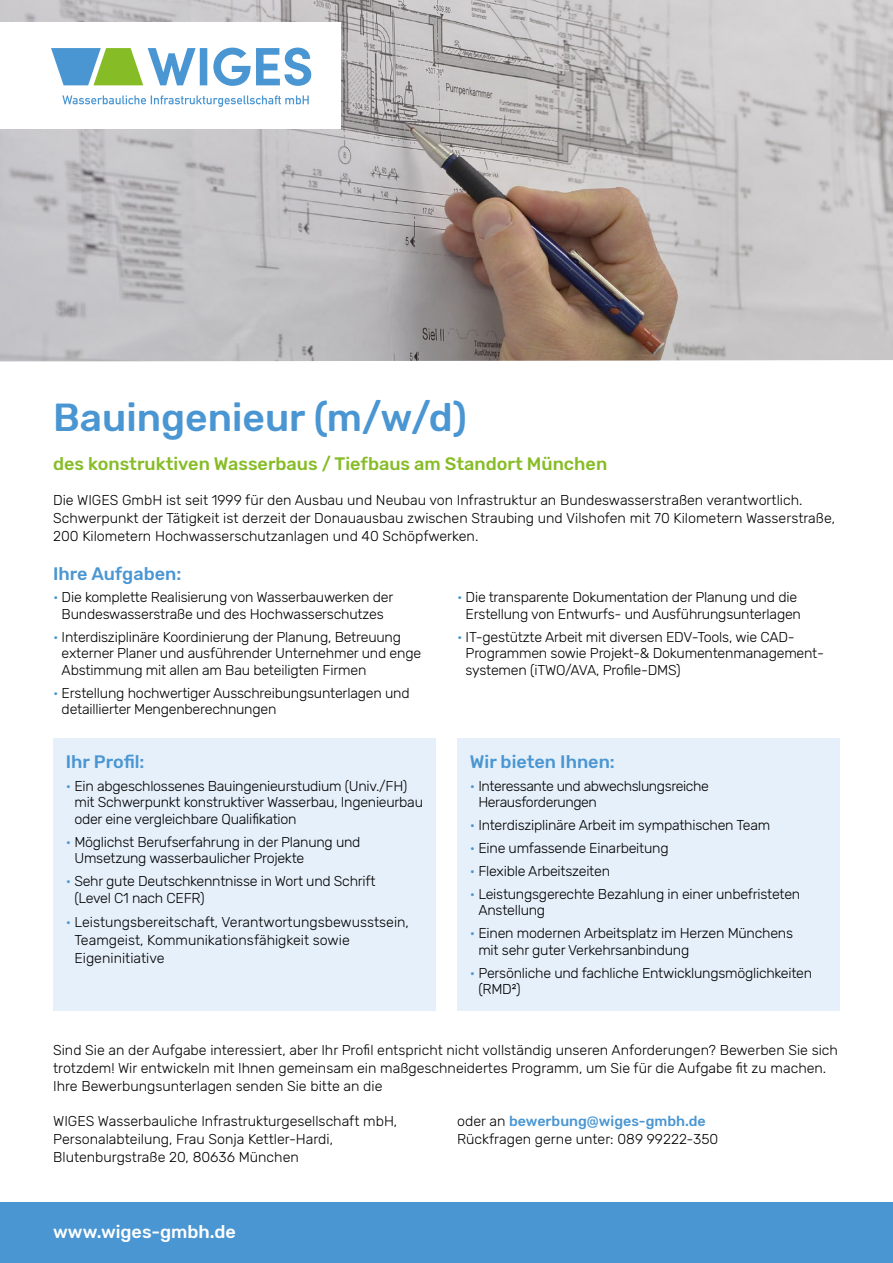
<style>
.page{position:relative;width:893px;height:1263px;background:#fff}
.page>*{position:absolute;margin:0;border:0;box-sizing:border-box;transform-origin:0 0}
.t1{font:500 39px "Rubik";color:#4a96d2}
.t2{font:500 18px "Rubik";color:#86bc25}
.t3{font:500 18px "Rubik";color:#4a96d2}
.t4{font:500 18px "Rubik";color:#fff}
.t5{font:300 14.25px/16.5px "Rubik";letter-spacing:-.015em;color:#000}
.s1{color:#4a96d2}
.s2{font-weight:500;color:#4a96d2}
</style>
<div class="page">
<img style="left:0;top:0;width:893px;height:362px">
<div style="left:0;top:1202px;width:893px;height:61px;background:#4a96d2"></div>
<div style="left:53px;top:738px;width:383px;height:273px;background:#e6f0fa"></div>
<div style="left:457px;top:738px;width:383px;height:273px;background:#e6f0fa"></div>
<div style="left:0;top:22px;width:340px;height:106px;background:#fff"></div>
<svg style="left:62px;top:95px;width:247px;height:12px"></svg>
<svg style="left:51px;top:48px;width:260px;height:38px"></svg>
<h1 class="t1" style="left:53px;top:395px;width:415px">Bauingenieur (m/w/d)</h1>
<p class="t2" style="left:53px;top:453px;width:556px">des konstruktiven Wasserbaus / Tiefbaus am Standort München</p>
<p class="t5" style="left:53px;top:491px;width:783px;line-height:18px">Die WIGES GmbH ist seit 1999 für den Ausbau und Neubau von Infrastruktur an Bundeswasserstraßen verantwortlich.<br>Schwerpunkt der Tätigkeit ist derzeit der Donauausbau zwischen Straubing und Vilshofen mit 70 Kilometern Wasserstraße,<br>200 Kilometern Hochwasserschutzanlagen und 40 Schöpfwerken.</p>
<p class="t3" style="left:53px;top:563px;width:130px">Ihre Aufgaben:</p>
<p class="t5" style="left:53px;top:590px;width:342px;text-align:center"><span class="s1">•</span> Die komplette Realisierung von Wasserbauwerken der<br>Bundeswasserstraße und des Hochwasserschutzes</p>
<p class="t5" style="left:62px;top:629px;width:361px;text-indent:-9px"><span class="s1">•</span> Interdisziplinäre Koordinierung der Planung, Betreuung externer Planer und ausführender Unternehmer und enge<br>Abstimmung mit allen am Bau beteiligten Firmen</p>
<p class="t5" style="left:62px;top:685px;width:349px;text-indent:-9px"><span class="s1">•</span> Erstellung hochwertiger Ausschreibungsunterlagen und detaillierter Mengenberechnungen</p>
<p class="t5" style="left:457px;top:590px;width:345px;text-align:center"><span class="s1">•</span> Die transparente Dokumentation der Planung und die<br>Erstellung von Entwurfs- und Ausführungsunterlagen</p>
<p class="t5" style="left:466px;top:629px;width:360px;text-indent:-9px"><span class="s1">•</span> IT-gestützte Arbeit mit diversen EDV-Tools, wie CAD-<br>Programmen sowie Projekt-&amp; Dokumentenmanagement&shy;systemen (iTWO/AVA, Profile-DMS)</p>
<p class="t3" style="left:66px;top:751px;width:80px">Ihr Profil:</p>
<p class="t5" style="left:74px;top:778px;width:350px;text-indent:-9px"><span class="s1">•</span> Ein abgeschlossenes Bauingenieurstudium (Univ./FH) mit Schwerpunkt konstruktiver Wasserbau, Ingenieurbau oder eine vergleichbare Qualifikation</p>
<p class="t5" style="left:74px;top:834px;width:288px;text-indent:-9px"><span class="s1">•</span> Möglichst Berufserfahrung in der Planung und<br>Umsetzung wasserbaulicher Projekte</p>
<p class="t5" style="left:74px;top:873px;width:303px;text-indent:-9px"><span class="s1">•</span> Sehr gute Deutschkenntnisse in Wort und Schrift (Level C1 nach CEFR)</p>
<p class="t5" style="left:74px;top:913px;width:336px;line-height:18px;text-indent:-9px"><span class="s1">•</span> Leistungsbereitschaft, Verantwortungsbewusstsein,<br>Teamgeist, Kommunikationsfähigkeit sowie<br>Eigeninitiative</p>
<p class="t3" style="left:470px;top:751px;width:147px">Wir bieten Ihnen:</p>
<p class="t5" style="left:478px;top:778px;width:232px;text-indent:-9px"><span class="s1">•</span> Interessante und abwechslungsreiche<br>Herausforderungen</p>
<p class="t5" style="left:470px;top:817px;width:302px"><span class="s1">•</span> Interdisziplinäre Arbeit im sympathischen Team</p>
<p class="t5" style="left:470px;top:840px;width:200px"><span class="s1">•</span> Eine umfassende Einarbeitung</p>
<p class="t5" style="left:470px;top:863px;width:142px"><span class="s1">•</span> Flexible Arbeitszeiten</p>
<p class="t5" style="left:478px;top:886px;width:323px;text-indent:-9px"><span class="s1">•</span> Leistungsgerechte Bezahlung in einer unbefristeten<br>Anstellung</p>
<p class="t5" style="left:478px;top:925px;width:316px;text-indent:-9px"><span class="s1">•</span> Einen modernen Arbeitsplatz im Herzen Münchens mit sehr guter Verkehrsanbindung</p>
<p class="t5" style="left:478px;top:965px;width:335px;text-indent:-9px"><span class="s1">•</span> Persönliche und fachliche Entwicklungsmöglichkeiten (RMD²)</p>
<p class="t5" style="left:53px;top:1041px;width:786px;line-height:18px">Sind Sie an der Aufgabe interessiert, aber Ihr Profil entspricht nicht vollständig unseren Anforderungen? Bewerben Sie sich trotzdem! Wir entwickeln mit Ihnen gemeinsam ein maßgeschneidertes Programm, um Sie für die Aufgabe fit zu machen.<br>Ihre Bewerbungsunterlagen senden Sie bitte an die</p>
<p class="t5" style="left:53px;top:1112px;width:346px;line-height:18px">WIGES Wasserbauliche Infrastrukturgesellschaft mbH,<br>Personalabteilung, Frau Sonja Kettler-Hardi,<br>Blutenburgstraße 20, 80636 München</p>
<p class="t5" style="left:457px;top:1112px;width:263px;line-height:18px">oder an <span class="s2">bewerbung@wiges-gmbh.de<br></span>Rückfragen gerne unter: 089 99222-350</p>
<p class="t4" style="left:53px;top:1221px;width:184px">www.wiges-gmbh.de</p>
</div>
